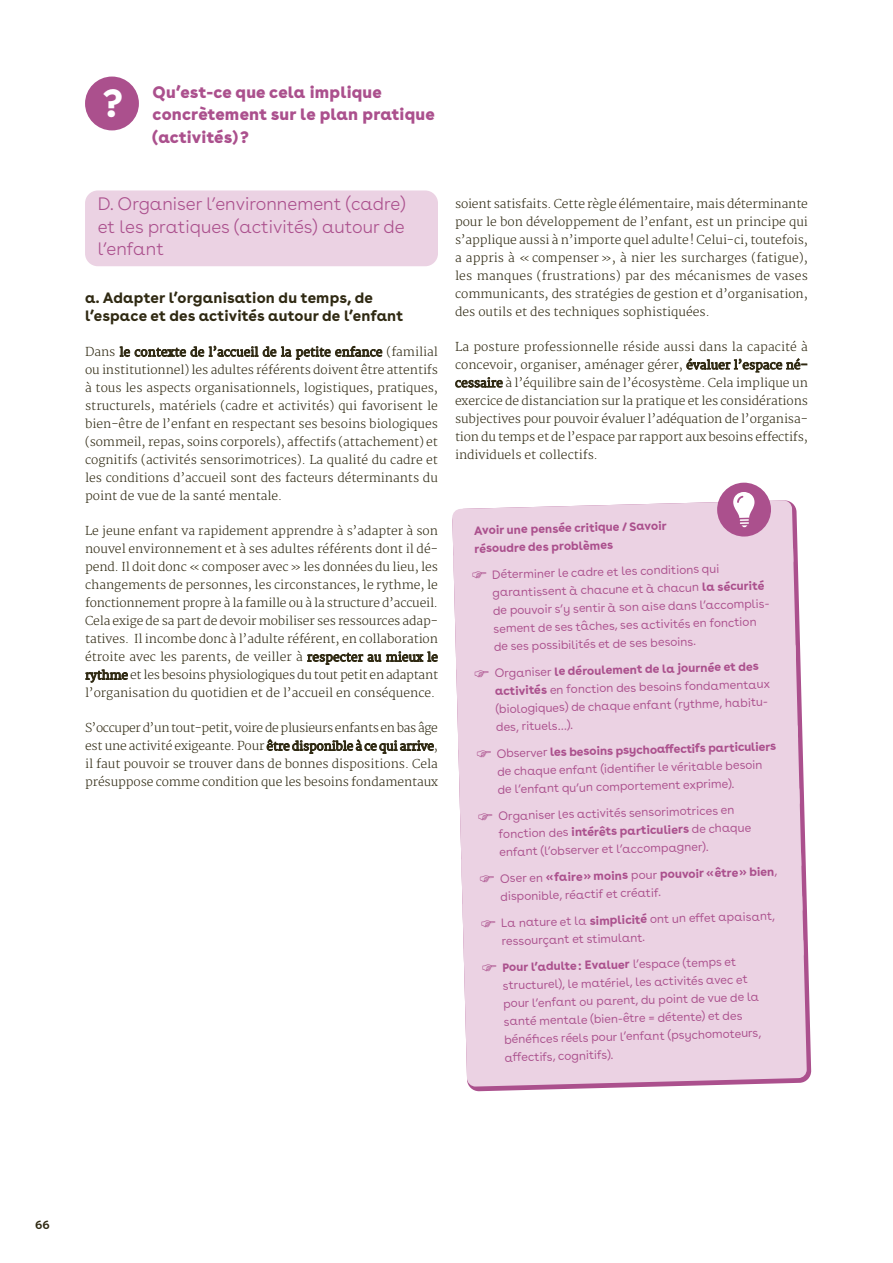
<style>
.page{position:relative;width:893px;height:1263px;background:#fff}
.page>*{position:absolute;margin:0;border:0;box-sizing:border-box;transform-origin:0 0}
.t1{font:700 39px "Buenos Aires";color:#fff}
.t2{font:300 18px/22.5px "Buenos Aires";color:#ab508d;text-align:justify}
.t3{font:900 16.5px/22.5px "Buenos Aires";letter-spacing:.01em;color:#ab508d}
.t4{font:700 15px/18px "Buenos Aires";letter-spacing:.01em;color:#2f2912}
.t5{font:300 12px/18px "Merriweather";color:#2f2912;text-align:justify}
.t6{font:12px/18px "Buenos Aires";color:#ab508d}
.t7{font:700 12px/18.3px "Buenos Aires";color:#ab508d}
.t8{font:600 12px "Buenos Aires";color:#2f2912}
.s1{font-weight:400}
.s2{font-weight:700}
</style>
<div class="page">
<div style="left:85px;top:77px;width:54px;height:53px;background:#ab508d;border-radius:50%"></div>
<div style="left:85px;top:190px;width:353px;height:76px;background:#ebd2e3;border-radius:13px"></div>
<svg style="left:470px;top:504px;width:341px;height:587px"></svg>
<div style="left:453px;top:540px;width:343px;height:117px;background:#ebd2e3"></div>
<div style="left:464px;top:933px;width:343px;height:154px;background:#ebd2e3"></div>
<div style="left:717px;top:482px;width:54px;height:55px;background:#ab508d;border-radius:50%"></div>
<svg style="left:452px;top:492px;width:341px;height:86px"></svg>
<div style="left:456px;top:639px;width:348px;height:332px;background:#ebd2e3"></div>
<h1 class="t1" style="left:102px;top:70px;width:23px">?</h1>
<h3 class="t3" style="left:153px;top:79px;width:284px">Qu’est-ce que cela implique concrètement sur le plan pratique (activités)?</h3>
<h2 class="t2" style="left:98px;top:191px;width:309px">D. Organiser l’environnement (cadre) et les pratiques (activités) autour de l’enfant</h2>
<p class="t4" style="left:85px;top:287px;width:320px">a. Adapter l’organisation du temps, de l’espace et des activités autour de l’enfant</p>
<p class="t5" style="left:85px;top:343px;width:354px">Dans <span class="s1">le contexte de l’accueil de la petite enfance</span> (familial ou institutionnel) les adultes référents doivent être attentifs à tous les aspects organisationnels, logistiques, pratiques, structurels, matériels (cadre et activités) qui favorisent le bien-être de l’enfant en respectant ses besoins biologiques (sommeil, repas, soins corporels), affectifs (attachement) et cognitifs (activités sensorimotrices). La qualité du cadre et les conditions d’accueil sont des facteurs déterminants du point de vue de la santé mentale.</p>
<p class="t5" style="left:85px;top:522px;width:355px">Le jeune enfant va rapidement apprendre à s’adapter à son nouvel environnement et à ses adultes référents dont il dé&shy;pend. Il doit donc «composer avec» les données du lieu, les changements de personnes, les circonstances, le rythme, le fonctionnement propre à la famille ou à la structure d’accueil.<br>Cela exige de sa part de devoir mobiliser ses ressources adap&shy;tatives. Il incombe donc à l’adulte référent, en collaboration étroite avec les parents, de veiller à <span class="s1">respecter au mieux le rythme</span> et les besoins physiologiques du tout petit en adaptant l’organisation du quotidien et de l’accueil en conséquence.</p>
<p class="t5" style="left:85px;top:719px;width:354px">S’occuper d’un tout-petit, voire de plusieurs enfants en bas âge est une activité exigeante. Pour <span class="s1">être disponible à ce qui arrive</span>, il faut pouvoir se trouver dans de bonnes dispositions. Cela présuppose comme condition que les besoins fondamentaux</p>
<p class="t5" style="left:455px;top:195px;width:354px">soient satisfaits. Cette règle élémentaire, mais déterminante pour le bon développement de l’enfant, est un principe qui s’applique aussi à n’importe quel adulte! Celui-ci, toutefois, a appris à «compenser», à nier les surcharges (fatigue), les manques (frustrations) par des mécanismes de vases communicants, des stratégies de gestion et d’organisation, des outils et des techniques sophistiquées.</p>
<p class="t5" style="left:455px;top:338px;width:354px">La posture professionnelle réside aussi dans la capacité à concevoir, organiser, aménager gérer, <span class="s1">évaluer l’espace né&shy;cessaire</span> à l’équilibre sain de l’écosystème. Cela implique un exercice de distanciation sur la pratique et les considérations subjectives pour pouvoir évaluer l’adéquation de l’organisa&shy;tion du temps et de l’espace par rapport aux besoins effectifs, individuels et collectifs.</p>
<p class="t7" style="left:474px;top:519px;width:194px;rotate:-1deg">Avoir une pensée critique / Savoir résoudre des problèmes</p>
<p class="t6" style="left:492px;top:563px;width:279px;rotate:-1deg">Déterminer le cadre et les conditions qui garantissent à chacune et à chacun <span class="s2">la sécurité </span>de pouvoir s’y sentir à son aise dans l’accomplis&shy;sement de ses tâches, ses activités en fonction de ses possibilités et de ses besoins.</p>
<p class="t6" style="left:494px;top:661px;width:276px;rotate:-1deg">Organiser <span class="s2">le déroulement de la journée et des activités</span> en fonction des besoins fondamentaux (biologiques) de chaque enfant (rythme, habitu&shy;des, rituels…).</p>
<p class="t6" style="left:497px;top:742px;width:281px;rotate:-1deg">Observer <span class="s2">les besoins psychoaff ectifs particuliers </span>de chaque enfant (identifi er le véritable besoin de l’enfant qu’un comportement exprime).</p>
<p class="t6" style="left:498px;top:805px;width:254px;rotate:-1deg">Organiser les activités sensorimotrices en fonction des <span class="s2">intérêts particuliers</span> de chaque enfant (l’observer et l’accompagner).</p>
<p class="t6" style="left:500px;top:866px;width:279px;line-height:18.9px;rotate:-1deg">Oser en <span class="s2">«faire» moins</span> pour <span class="s2">pouvoir «être» bien</span>, disponible, réactif et créatif.</p>
<p class="t6" style="left:501px;top:911px;width:275px;line-height:18.9px;rotate:-1deg">La nature et la <span class="s2">simplicité</span> ont un eff et apaisant, ressourçant et stimulant.</p>
<p class="t6" style="left:502px;top:957px;width:259px;rotate:-1deg"><span class="s2">Pour l’adulte: Evaluer</span> l’espace (temps et structurel), le matériel, les activités avec et pour l’enfant ou parent, du point de vue de la santé mentale (bien-être = détente) et des bénéfi ces réels pour l’enfant (psychomoteurs, aff ectifs, cognitifs).</p>
<p class="t8" style="left:35px;top:1214px;width:16px">66</p>
</div>
